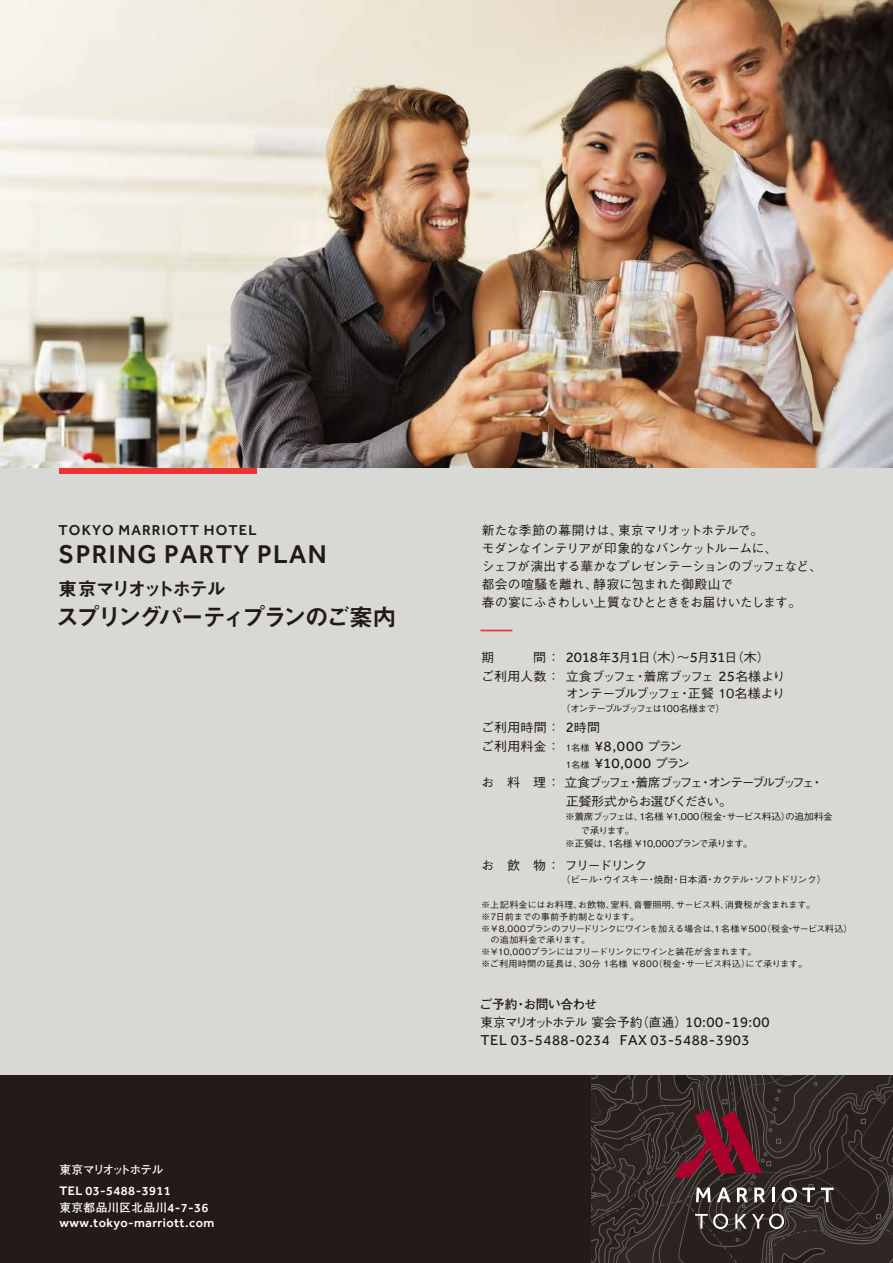
<style>
.page{position:relative;width:893px;height:1263px;background:#fff}
.page>*{position:absolute;margin:0;border:0;box-sizing:border-box;transform-origin:0 0}
.t1{font:500 26.55px "Effra";letter-spacing:.05em;color:#231916}
.t2{font:24px "Midashi Go Pro MB31";letter-spacing:-.12em;color:#231916}
.t3{font:19.2px "Midashi Go Pro MB31";letter-spacing:-.125em;color:#231916}
.t4{font:14.85px "Effra";letter-spacing:.03em;color:#221815}
.t5{font:500 14.85px "Effra";letter-spacing:.075em;color:#231916}
.t6{font:14.55px "Effra";color:#221815;scale:1.04 1}
.t7{font:500 12.75px/18px "Gothic BBB Pro";letter-spacing:-.035em;color:#221815}
.t8{font:500 12.75px "Effra";letter-spacing:.03em;color:#fff}
.t9{font:500 12.75px "Gothic BBB Pro";letter-spacing:-.095em;color:#221815}
.t10{font:700 12.75px "Futo Go B101 Pro";letter-spacing:-.035em;color:#221815}
.t11{font:500 12.45px "Gothic BBB Pro";letter-spacing:-.105em;color:#221815;scale:1.04 1}
.t12{font:500 12.45px/18.8px "Gothic BBB Pro";letter-spacing:-.165em;color:#221815;text-align:center;scale:1.04 1}
.t13{font:500 12.45px/18.8px "Gothic BBB Pro";letter-spacing:.005em;color:#221815;scale:1.04 1}
.t14{font:500 12.45px "Gothic BBB Pro";letter-spacing:-.03em;color:#221815;scale:1.04 1}
.t15{font:700 11.7px "Futo Go B101 Pro";letter-spacing:.03em;color:#fff}
.t16{font:700 11.7px "Futo Go B101 Pro";letter-spacing:-.145em;color:#fff}
.t17{font:500 9.45px "Gothic BBB Pro";letter-spacing:-.08em;color:#221815;scale:1.04 1}
.t18{font:500 9.45px "Gothic BBB Pro";letter-spacing:-.045em;color:#221815;scale:1.04 1}
.t19{font:500 9.45px "Gothic BBB Pro";letter-spacing:-.11em;color:#221815;scale:1.04 1}
.t20{font:500 8.85px/11.7px "Gothic BBB Pro";letter-spacing:-.025em;color:#221815;scale:1.04 1}
.s1{font-family:"Effra";font-weight:500;font-size:12.75px}
.s2{font-family:"Effra";font-weight:400;font-size:14.55px}
.s3{font-size:8.85px}
.s4{font-family:"Gothic BBB Pro";font-weight:500;font-size:8.85px}
.s5{font-family:"Gothic BBB Pro";font-weight:500;font-size:12.45px}
.s6{font-family:"Effra";font-weight:400;font-size:14.85px}
</style>
<div class="page">
<div style="left:0;top:468px;width:893px;height:795px;background:#d8d9d4"></div>
<div style="left:0;top:1076px;width:893px;height:187px;background:#241a17"></div>
<svg style="left:591px;top:1076px;width:302px;height:187px"></svg>
<img style="left:0;top:0;width:893px;height:468px">
<div style="left:60px;top:468px;width:197px;height:5px;background:#e83534"></div>
<hr style="left:480px;top:630px;width:32px;height:1px;background:#e83534">
<h3 class="t5" style="left:59px;top:521px;width:200px">TOKYO MARRIOTT HOTEL</h3>
<h1 class="t1" style="left:59px;top:539px;width:270px">SPRING PARTY PLAN</h1>
<h3 class="t3" style="left:58px;top:573px;width:169px">東京マリオットホテル</h3>
<h2 class="t2" style="left:56px;top:598px;width:342px">スプリングパーティプランのご案内</h2>
<h3 class="t16" style="left:60px;top:1160px;width:106px">東京マリオットホテル</h3>
<h3 class="t8" style="left:60px;top:1183px;width:113px">TEL 03-5488-3911</h3>
<h3 class="t15" style="left:60px;top:1198px;width:150px">東京都品川区北品川<span class="s1">4-7-36</span></h3>
<h3 class="t8" style="left:60px;top:1215px;width:156px">www.tokyo-marriott.com</h3>
<h3 class="t7" style="left:482px;top:520px;width:342px">新たな季節の幕開けは、東京マリオットホテルで。<br>モダンなインテリアが印象的なバンケットルームに、<br>シェフが演出する華かなプレゼンテーションのブッフェなど、都会の喧騒を離れ、静寂に包まれた御殿山で<br>春の宴にふさわしい上質なひとときをお届けいたします。</h3>
<h3 class="t11" style="left:481px;top:647px;width:279px">期　　　間 ： <span class="s2">2018</span>年<span class="s2">3</span>月<span class="s2">1</span>日（木）～<span class="s2">5</span>月<span class="s2">31</span>日（木）</h3>
<h3 class="t14" style="left:481px;top:666px;width:294px">ご利用人数 ： 立食ブッフェ・着席ブッフェ <span class="s2">25</span>名様より</h3>
<h3 class="t11" style="left:566px;top:684px;width:212px">オンテーブルブッフェ・正餐 10名様より</h3>
<p class="t19" style="left:561px;top:700px;width:160px">（オンテーブルブッフェは100名様まで）</p>
<h3 class="t13" style="left:481px;top:716px;width:195px">ご利用時間 ： <span class="s2">2</span>時間<br>ご利用料金 ： <span class="s3">1名様</span> <span class="s2">¥8,000</span> プラン</h3>
<h3 class="t6" style="left:566px;top:755px;width:121px"><span class="s4">1名様</span> ¥10,000 <span class="s5">プラン</span></h3>
<h3 class="t12" style="left:481px;top:771px;width:331px">お 料 理 ： 立食ブッフェ・着席ブッフェ・オンテーブルブッフェ・正餐形式からお選びください。</h3>
<p class="t18" style="left:565px;top:809px;width:259px">※着席ブッフェは、1名様￥1,000（税金・サービス料込）の追加料金</p>
<p class="t17" style="left:580px;top:822px;width:54px">で承ります。</p>
<p class="t17" style="left:565px;top:836px;width:182px">※正餐は、1名様￥10,000プランで承ります。</p>
<h3 class="t11" style="left:481px;top:855px;width:161px">お 飲 物 ： フリードリンク</h3>
<p class="t17" style="left:561px;top:872px;width:257px">（ビール・ウイスキー・焼酎・日本酒・カクテル・ソフトドリンク）</p>
<p class="t20" style="left:481px;top:898px;width:359px">※上記料金にはお料理、お飲物、室料、音響照明、サービス料、消費税が含まれます。<br>※7日前までの事前予約制となります。<br>※￥8,000プランのフリードリンクにワインを加える場合は、1名様￥500（税金・サービス料込）　の追加料金で承ります。<br>※￥10,000プランにはフリードリンクにワインと装花が含まれます。<br>※ご利用時間の延長は、30分 1名様 ￥800（税金・サ―ビス料込）にて承ります。</p>
<h3 class="t10" style="left:479px;top:993px;width:119px">ご予約・お問い合わせ</h3>
<h3 class="t9" style="left:480px;top:1011px;width:290px">東京マリオットホテル 宴会予約（直通）<span class="s6">10:00-19:00</span></h3>
<h3 class="t4" style="left:480px;top:1031px;width:271px">TEL 03-5488-0234 FAX 03-5488-3903</h3>
</div>
